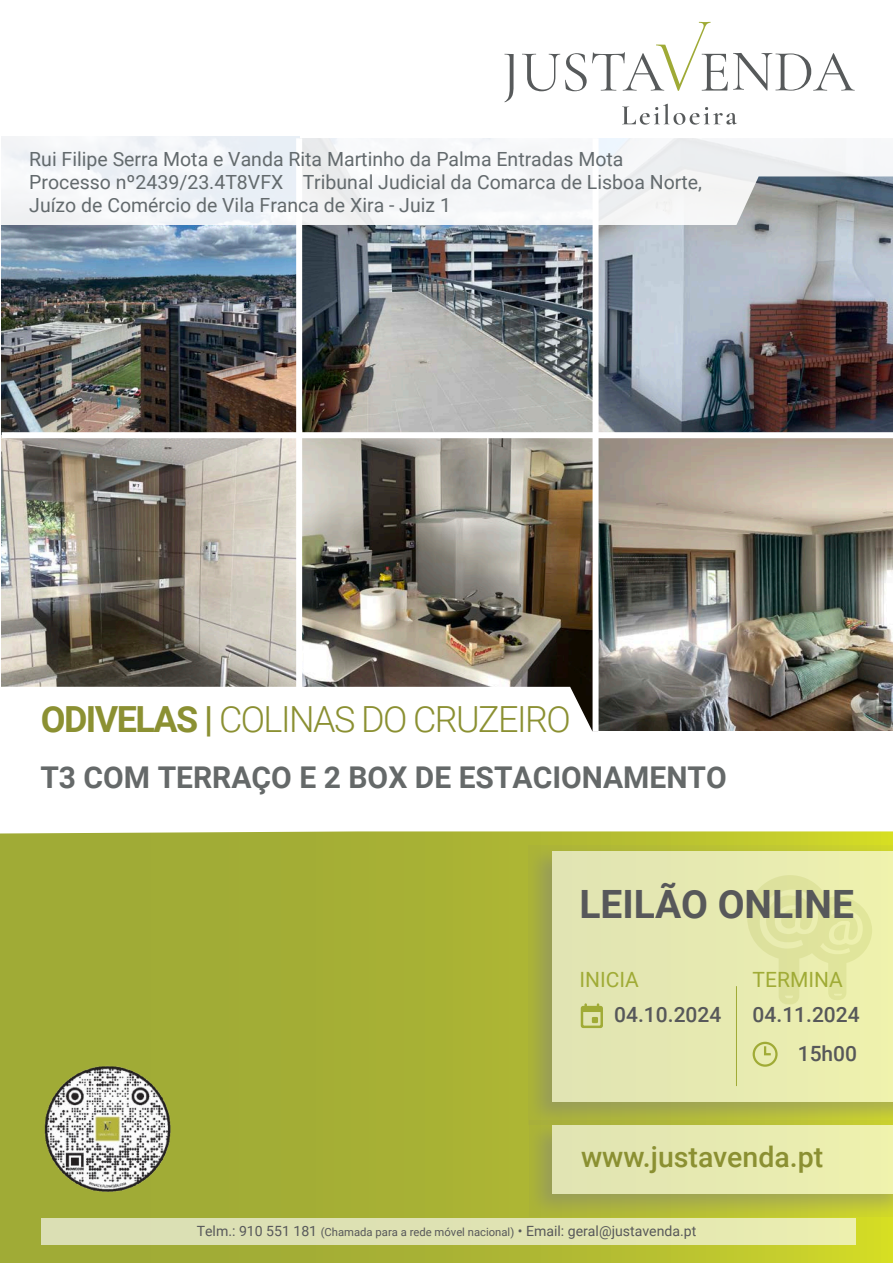
<style>
.page{position:relative;width:893px;height:1263px;background:#fff}
.page>*{position:absolute;margin:0;border:0;box-sizing:border-box;transform-origin:0 0}
.t1{font:700 39px "Roboto";color:#57585a}
.t2{font:300 36px "Roboto";letter-spacing:-.045em;color:#8b9032}
.t3{font:700 30px "Roboto";color:#656969}
.t4{font:500 28.5px "Roboto";color:#8b9032}
.t5{font:500 21px/38.4px "Roboto";color:#57585a;text-align:right}
.t6{font:21px "Roboto";color:#a0ab36}
.t7{font:19.5px/23.4px "Roboto";color:#636a6d}
.t8{font:14.1px "Roboto";color:#57585a}
.s1{font-weight:700}
.s2{font-size:11.25px}
</style>
<div class="page">
<img style="left:2px;top:225px;width:891px;height:207px">
<img style="left:2px;top:438px;width:591px;height:249px">
<img style="left:599px;top:438px;width:294px;height:249px">
<div style="left:296px;top:138px;width:6px;height:594px;background:#fff"></div>
<div style="left:593px;top:138px;width:6px;height:594px;background:#fff"></div>
<div style="left:0;top:831px;width:893px;height:432px;background:#a3ad35"></div>
<svg style="left:0;top:687px;width:893px;height:146px"></svg>
<img style="left:44px;top:1065px;width:127px;height:127px">
<svg style="left:538px;top:1125px;width:355px;height:92px"></svg>
<div style="left:552px;top:1126px;width:341px;height:68px;background:#e7eab1"></div>
<svg style="left:537px;top:846px;width:356px;height:279px"></svg>
<div style="left:552px;top:851px;width:341px;height:251px;background:#e6e9b1"></div>
<svg style="left:504px;top:54px;width:10px;height:48px"></svg>
<svg style="left:522px;top:22px;width:333px;height:69px"></svg>
<svg style="left:622px;top:104px;width:115px;height:21px"></svg>
<svg style="left:747px;top:875px;width:125px;height:129px"></svg>
<svg style="left:581px;top:1003px;width:22px;height:25px"></svg>
<svg style="left:753px;top:1042px;width:25px;height:25px"></svg>
<hr style="left:736px;top:986px;width:1px;height:100px;background:#a0ab36">
<div style="left:41px;top:1218px;width:815px;height:27px;background:#dee2b3"></div>
<svg style="left:1px;top:136px;width:892px;height:89px;fill:#f3f5f7"></svg>
<p class="t7" style="left:29px;top:146px;width:674px">Rui Filipe Serra Mota e Vanda Rita Martinho da Palma Entradas Mota<br>Processo nº2439/23.4T8VFX Tribunal Judicial da Comarca de Lisboa Norte,<br>Juízo de Comércio de Vila Franca de Xira - Juiz 1</p>
<h2 class="t2" style="left:41px;top:693px;width:532px"><span class="s1">ODIVELAS |</span> COLINAS DO CRUZEIRO</h2>
<h3 class="t3" style="left:40px;top:757px;width:688px">T3 COM TERRAÇO E 2 BOX DE ESTACIONAMENTO</h3>
<h1 class="t1" style="left:579px;top:877px;width:276px">LEILÃO ONLINE</h1>
<p class="t6" style="left:579px;top:965px;width:61px">INICIA</p>
<p class="t6" style="left:753px;top:965px;width:92px">TERMINA</p>
<p class="t5" style="left:614px;top:995px;width:109px">04.10.2024</p>
<p class="t5" style="left:753px;top:995px;width:109px">04.11.2024<br>15h00</p>
<h3 class="t4" style="left:581px;top:1137px;width:244px">www.justavenda.pt</h3>
<p class="t8" style="left:197px;top:1221px;width:501px">Telm.: 910 551 181 <span class="s2">(Chamada para a rede móvel nacional)</span> • Email: geral@justavenda.pt</p>
</div>
